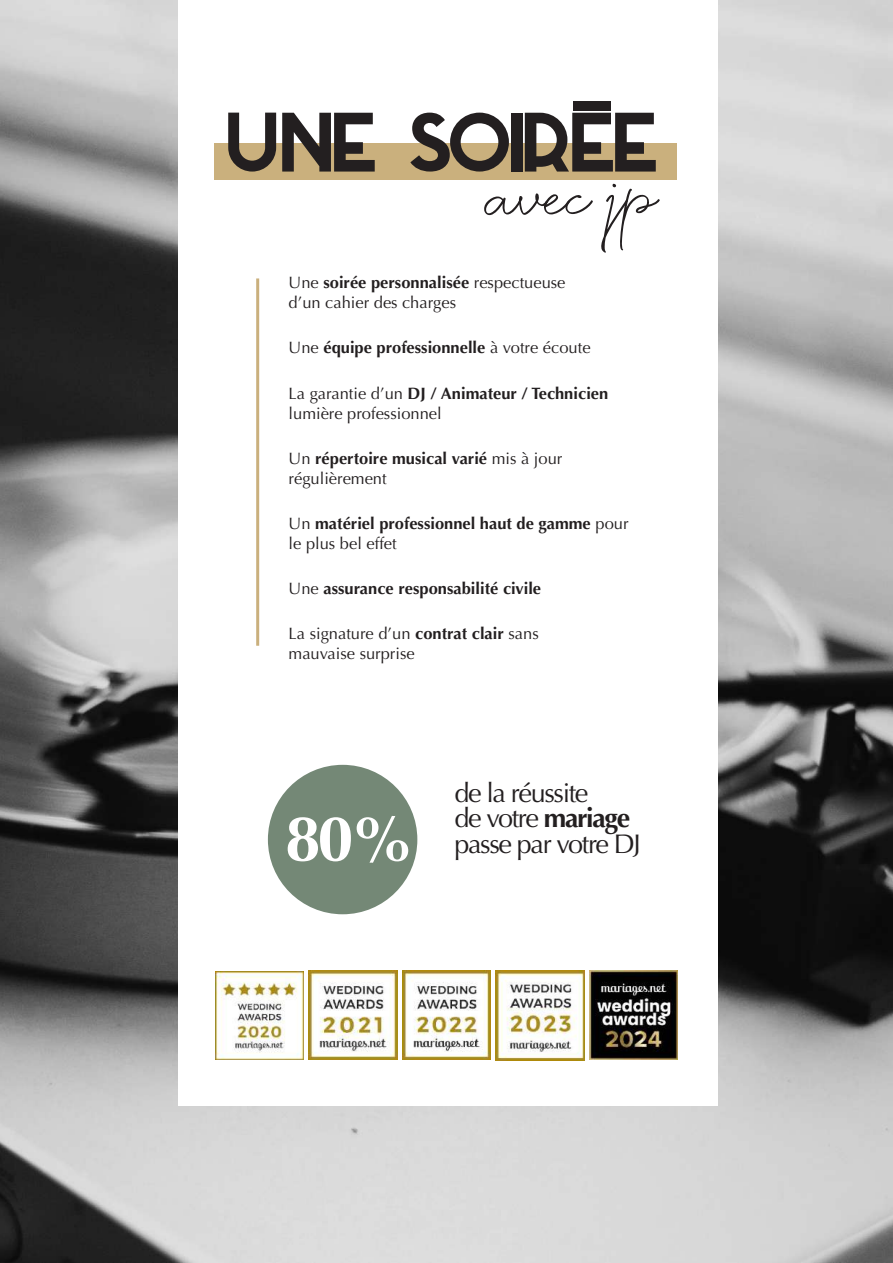
<style>
.page{position:relative;width:893px;height:1263px;background:#fff}
.page>*{position:absolute;margin:0;border:0;box-sizing:border-box;transform-origin:0 0}
.t1{font:700 112.5px "Azedo";letter-spacing:-.05em;color:#231f20}
.t2{font:700 64.5px "Optima";color:#fff}
.t3{font:60px "Eternate Two";color:#231f20}
.t4{font:27px/25.5px "Optima";letter-spacing:-.05em;color:#231f20}
.t5{font:16.5px/19.8px "Optima";color:#231f20}
.t6{font:700 16.5px/19.8px "Optima";color:#231f20}
.s1{font-weight:700}
.s2{font-weight:400}
</style>
<div class="page">
<img style="left:0;top:0;width:893px;height:1263px">
<div style="left:178px;top:0;width:540px;height:1106px;background:#fff"></div>
<img style="left:589px;top:971px;width:89px;height:88px">
<img style="left:496px;top:970px;width:88px;height:90px">
<img style="left:402px;top:971px;width:89px;height:88px">
<img style="left:309px;top:971px;width:88px;height:88px">
<img style="left:215px;top:971px;width:88px;height:88px">
<hr style="left:256px;top:278px;width:3px;height:368px;background:#cab07d">
<div style="left:214px;top:143px;width:462px;height:37px;background:#cab07d"></div>
<div style="left:268px;top:765px;width:149px;height:149px;background:#748876;border-radius:50%"></div>
<div style="left:573px;top:101px;width:37px;height:9px;background:#231f20"></div>
<h1 class="t1" style="left:228px;top:67px;width:437px">une soiree</h1>
<h3 class="t3" style="left:486px;top:160px;width:173px;rotate:-1deg">avec JP</h3>
<p class="t5" style="left:289px;top:273px;width:278px">Une <span class="s1">soirée personnalisée</span> respectueuse d’un cahier des charges</p>
<p class="t6" style="left:289px;top:338px;width:304px"><span class="s2">Une</span> équipe professionnelle <span class="s2">à votre écoute</span></p>
<p class="t5" style="left:289px;top:383px;width:321px">La garantie d’un <span class="s1">DJ / Animateur / Technicien </span>lumière professionnel</p>
<p class="t5" style="left:289px;top:449px;width:275px">Un <span class="s1">répertoire musical varié</span> mis à jour régulièrement</p>
<p class="t6" style="left:289px;top:514px;width:341px"><span class="s2">Un</span> matériel professionnel haut de gamme <span class="s2">pour le plus bel effet</span></p>
<p class="t6" style="left:289px;top:579px;width:254px"><span class="s2">Une</span> assurance responsabilité civile</p>
<p class="t5" style="left:289px;top:624px;width:252px">La signature d’un <span class="s1">contrat clair</span> sans mauvaise surprise</p>
<h2 class="t2" style="left:285px;top:801px;width:131px">80%</h2>
<h3 class="t4" style="left:454px;top:780px;width:188px">de la réussite<br>de votre <span class="s1">mariage </span>passe par votre DJ</h3>
</div>
